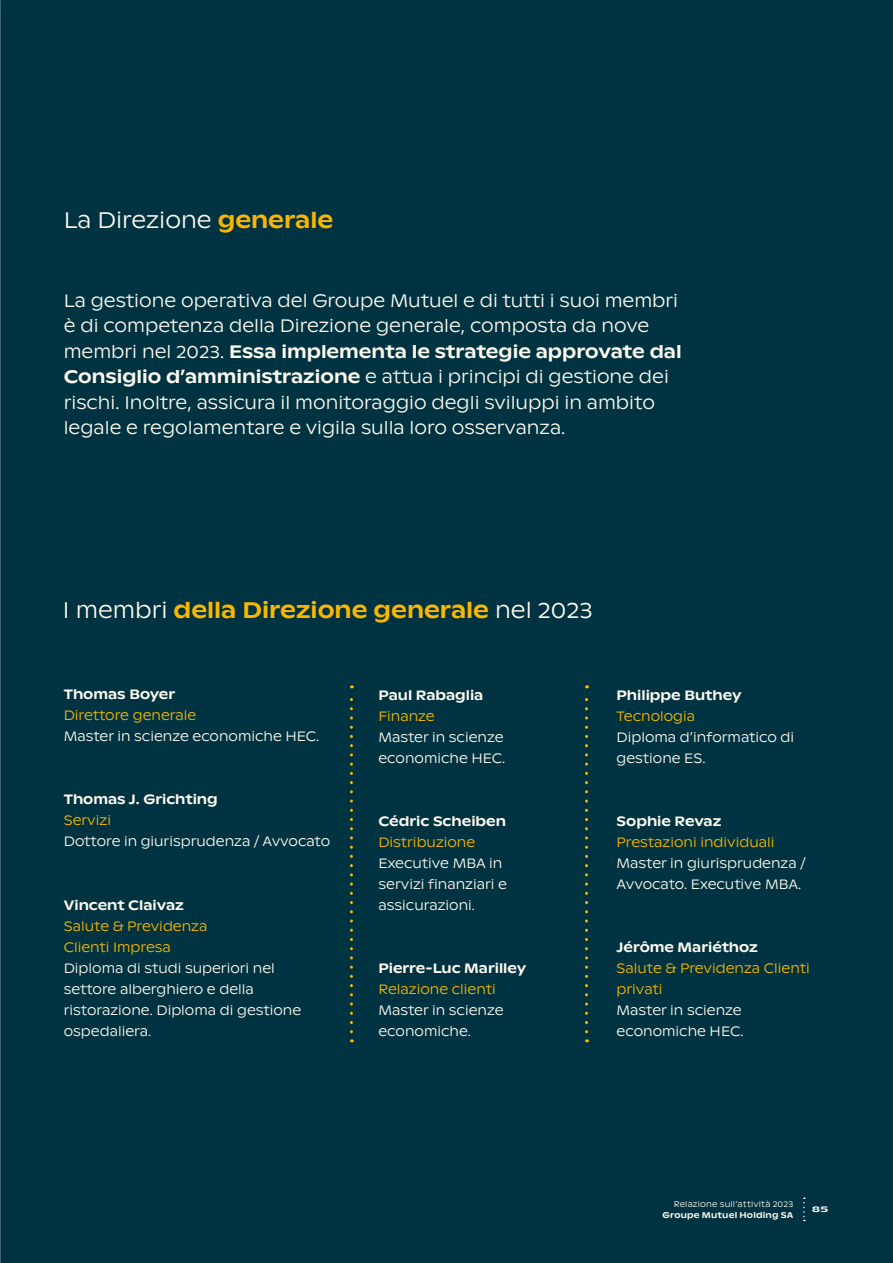
<style>
.page{position:relative;width:893px;height:1263px;background:#003341}
.page>*{position:absolute;margin:0;border:0;box-sizing:border-box;transform-origin:0 0}
.t1{font:500 22.5px "ABC Ginto Nord";color:#fab600}
.t2{font:300 22.5px "ABC Ginto Nord";color:#fffbf1}
.t3{font:300 18px/25.5px "ABC Ginto Nord";color:#fffbf1}
.t4{font:300 13.5px/21px "ABC Ginto Nord";color:#fffbf1}
.t5{font:300 13.5px/21px "ABC Ginto Nord";color:#fab600}
.t6{font:500 13.5px "ABC Ginto Nord";color:#fffbf1}
.t7{font:300 8.25px "ABC Ginto Nord";letter-spacing:.02em;color:#fffbf1}
.t8{font:500 8.25px "ABC Ginto Nord";letter-spacing:.025em;color:#fffbf1}
.t9{font:500 8.25px "ABC Ginto Nord";letter-spacing:.025em;color:#fffbf1;scale:1.5 1}
.s1{font-weight:500;color:#fab600}
.s2{font-weight:500}
.s3{font-weight:300;color:#fffbf1}
</style>
<div class="page">
<svg style="left:350px;top:685px;width:3px;height:347px"></svg>
<svg style="left:585px;top:685px;width:3px;height:347px"></svg>
<svg style="left:803px;top:1197px;width:2px;height:24px"></svg>
<h1 class="t2" style="left:64px;top:207px;width:271px">La Direzione <span class="s1">generale</span></h1>
<p class="t3" style="left:64px;top:287px;width:619px">La gestione operativa del Groupe Mutuel e di tutti i suoi membri è di competenza della Direzione generale, composta da nove membri nel 2023. <span class="s2">Essa implementa le strategie approvate dal Consiglio d’amministrazione</span> e attua i principi di gestione dei rischi. Inoltre, assicura il monitoraggio degli sviluppi in ambito legale e regolamentare e vigila sulla loro osservanza.</p>
<h1 class="t1" style="left:63px;top:596px;width:531px"><span class="s3">I membri</span> della Direzione generale <span class="s3">nel 2023</span></h1>
<p class="t6" style="left:64px;top:686px;width:113px">Thomas Boyer</p>
<p class="t5" style="left:64px;top:705px;width:134px">Direttore generale</p>
<p class="t4" style="left:64px;top:726px;width:257px">Master in scienze economiche HEC.</p>
<p class="t6" style="left:64px;top:791px;width:155px">Thomas J. Grichting</p>
<p class="t5" style="left:64px;top:810px;width:49px">Servizi</p>
<p class="t4" style="left:64px;top:831px;width:268px">Dottore in giurisprudenza / Avvocato</p>
<p class="t6" style="left:64px;top:896px;width:122px">Vincent Claivaz</p>
<p class="t5" style="left:64px;top:915px;width:145px">Salute &amp; Previdenza<br>Clienti Impresa</p>
<p class="t4" style="left:64px;top:957px;width:239px">Diploma di studi superiori nel settore alberghiero e della ristorazione. Diploma di gestione ospedaliera.</p>
<p class="t6" style="left:378px;top:686px;width:106px">Paul Rabaglia</p>
<p class="t5" style="left:378px;top:705px;width:58px">Finanze</p>
<p class="t4" style="left:378px;top:726px;width:128px">Master in scienze economiche HEC.</p>
<p class="t6" style="left:378px;top:812px;width:129px">Cédric Scheiben</p>
<p class="t5" style="left:378px;top:831px;width:98px">Distribuzione</p>
<p class="t4" style="left:378px;top:852px;width:130px">Executive MBA in servizi finanziari e assicurazioni.</p>
<p class="t6" style="left:378px;top:959px;width:149px">Pierre-Luc Marilley</p>
<p class="t5" style="left:378px;top:978px;width:119px">Relazione clienti</p>
<p class="t4" style="left:378px;top:999px;width:127px">Master in scienze economiche.</p>
<p class="t6" style="left:617px;top:686px;width:126px">Philippe Buthey</p>
<p class="t5" style="left:617px;top:705px;width:80px">Tecnologia</p>
<p class="t4" style="left:617px;top:726px;width:179px">Diploma d’informatico di gestione ES.</p>
<p class="t6" style="left:617px;top:812px;width:106px">Sophie Revaz</p>
<p class="t5" style="left:617px;top:831px;width:159px">Prestazioni individuali</p>
<p class="t4" style="left:617px;top:852px;width:191px">Master in giurisprudenza /<br>Avvocato. Executive MBA.</p>
<p class="t6" style="left:617px;top:938px;width:143px">Jérôme Mariéthoz</p>
<p class="t5" style="left:617px;top:957px;width:195px">Salute &amp; Previdenza Clienti privati</p>
<p class="t4" style="left:617px;top:999px;width:128px">Master in scienze economiche HEC.</p>
<p class="t7" style="left:674px;top:1199px;width:121px">Relazione sull‘attività 2023</p>
<p class="t8" style="left:662px;top:1209px;width:132px">Groupe Mutuel Holding SA</p>
<p class="t9" style="left:812px;top:1204px;width:12px">85</p>
</div>
